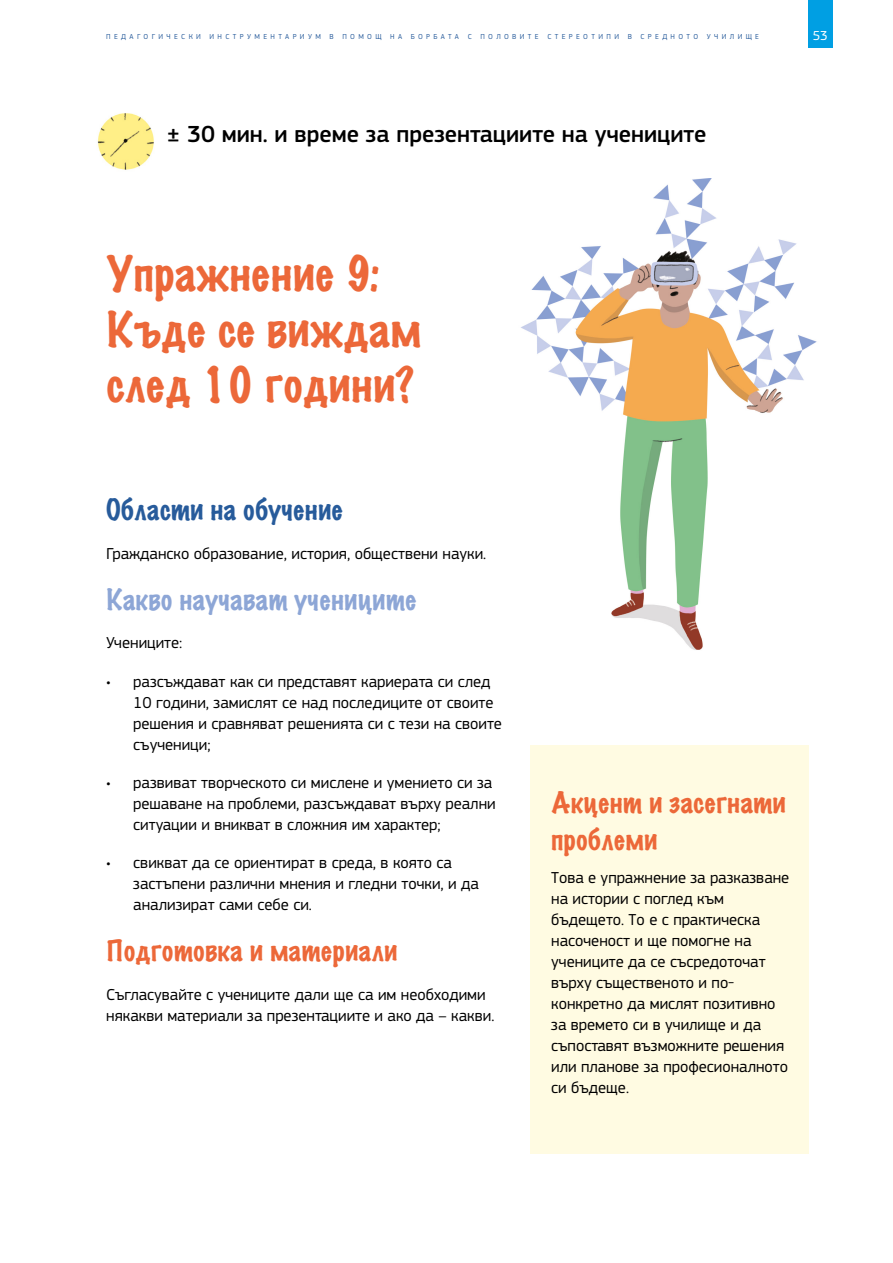
<style>
.page{position:relative;width:893px;height:1263px;background:#fff}
.page>*{position:absolute;margin:0;border:0;box-sizing:border-box;transform-origin:0 0}
.nadpis_activity{font:100 45px/55.5px "Marker Felt";color:#ec6839}
.t1{font:100 27px/36.9px "Marker Felt";color:#ec6839}
.t2{font:100 27px "Marker Felt";color:#8da6d6}
.t3{font:100 27px "Marker Felt";color:#275b9b}
.t4{font:500 24.3px "EC Square Sans Pro";color:#000}
.t5{font:16.5px/21px "EC Square Sans Pro";color:#000}
.t6{font:13.5px "EC Square Sans Pro";color:#fff}
.t7{font:7.5px "EC Square Sans Pro";letter-spacing:.45em;color:#275b9b}
</style>
<div class="page">
<div style="left:808px;top:0;width:24px;height:48px;background:#009fe3"></div>
<img style="left:521px;top:178px;width:296px;height:472px">
<img style="left:97px;top:113px;width:57px;height:57px">
<div style="left:530px;top:746px;width:278px;height:408px;background:#fffbe2"></div>
<p class="t7" style="left:106px;top:32px;width:654px">ПЕДАГОГИЧЕСКИ ИНСТРУМЕНТАРИУМ В ПОМОЩ НА БОРБАТА С ПОЛОВИТЕ СТЕРЕОТИПИ В СРЕДНОТО УЧИЛИЩЕ</p>
<p class="t6" style="left:813px;top:28px;width:17px">53</p>
<p class="t4" style="left:166px;top:120px;width:541px">± 30 мин. и време за презентациите на учениците</p>
<p class="nadpis_activity" style="left:106px;top:246px;width:316px">Упражнение 9:<br>Къде се виждам след 10 години?</p>
<p class="t3" style="left:106px;top:489px;width:239px">Области на обучение</p>
<p class="t5" style="left:106px;top:543px;width:381px">Гражданско образование, история, обществени науки.</p>
<p class="t2" style="left:106px;top:578px;width:312px">Какво научават учениците</p>
<p class="t5" style="left:106px;top:632px;width:78px">Учениците:</p>
<p class="t5" style="left:133px;top:671px;width:370px;text-indent:-27px">• разсъждават как си представят кариерата си след 10 години, замислят се над последиците от своите решения и сравняват решенията си с тези на своите съученици;</p>
<p class="t5" style="left:133px;top:772px;width:364px;text-indent:-27px">• развиват творческото си мислене и умението си за решаване на проблеми, разсъждават върху реални ситуации и вникват в сложния им характер;</p>
<p class="t5" style="left:133px;top:852px;width:347px;text-indent:-27px">• свикват да се ориентират в среда, в която са застъпени различни мнения и гледни точки, и да анализират сами себе си.</p>
<p class="t1" style="left:106px;top:932px;width:293px">Подготовка и материали</p>
<p class="t5" style="left:106px;top:984px;width:390px">Съгласувайте с учениците дали ще са им необходими някакви материали за презентациите и ако да – какви.</p>
<p class="t1" style="left:551px;top:784px;width:236px">Акцент и засегнати проблеми</p>
<p class="t5" style="left:551px;top:867px;width:240px">Това е упражнение за разказване на истории с поглед към бъдещето. То е с практическа насоченост и ще помогне на учениците да се съсредоточат върху същественото и по&shy;конкретно да мислят позитивно за времето си в училище и да съпоставят възможните решения или планове за професионалното си бъдеще.</p>
</div>
